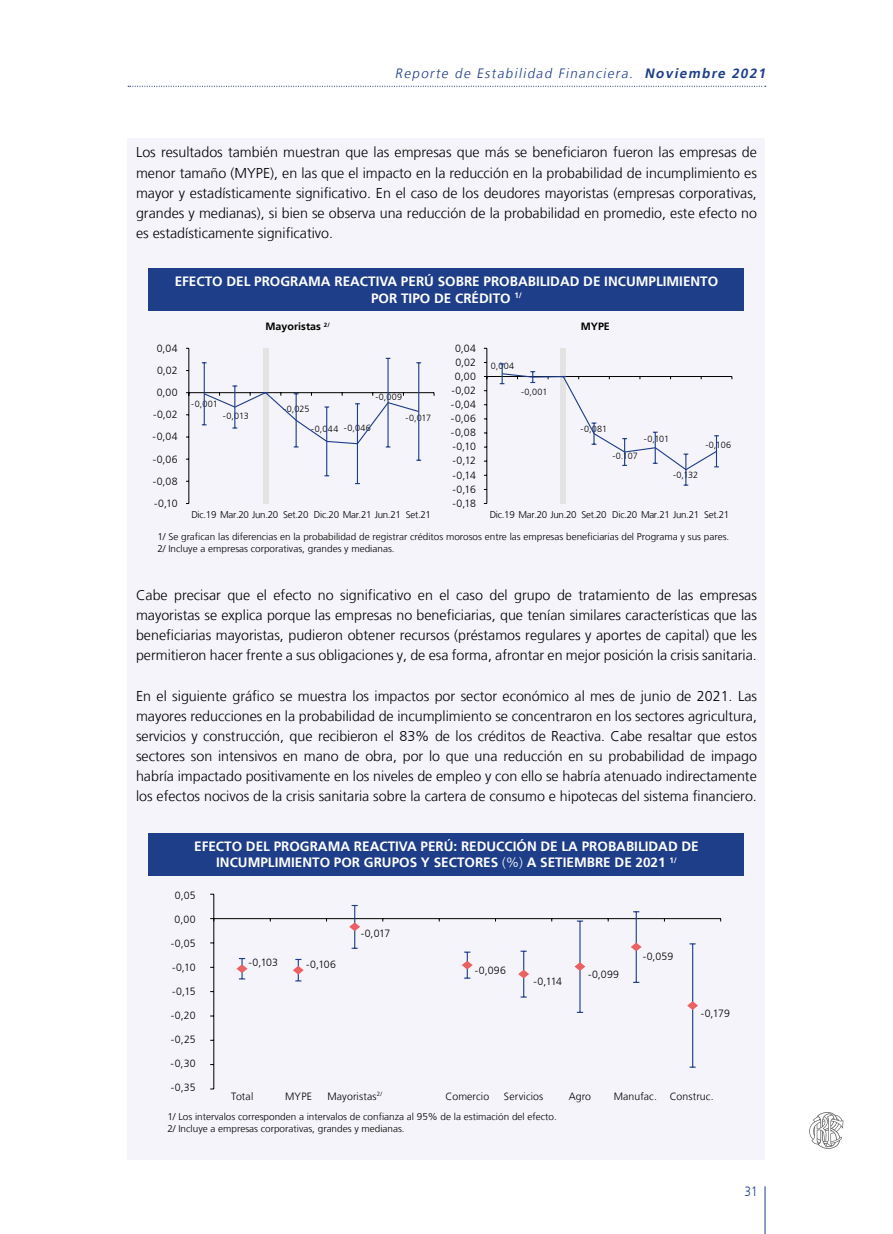
<style>
.page{position:relative;width:893px;height:1234px;background:#fff}
.page>*{position:absolute;margin:0;border:0;box-sizing:border-box;transform-origin:0 0}
.t1{font:300 14.25px/20.1px "Frutiger LT";color:#000;text-align:justify}
.t2{font:700 13.5px/16.2px "Frutiger LT";color:#fff;text-align:center}
.t3{font:italic 300 13.5px "Frutiger LT";color:#1e3e89}
.t4{font:300 13.5px "Frutiger LT";color:#1e3e89;scale:.88 1}
.t5{font:300 10.5px/14.1px "Frutiger LT";letter-spacing:.01em;color:#000;text-align:center}
.t6{font:300 10.5px/22.2px "Frutiger LT";letter-spacing:.03em;color:#000;text-align:center}
.t7{font:700 10.5px "Frutiger LT";color:#000}
.t8{font:300 9.75px/12px "Frutiger LT";color:#000}
.t9{font:300 9.75px "Frutiger LT";letter-spacing:-.03em;color:#000}
.t10{font:300 9px "Frutiger LT";color:#000}
.t11{font:300 6.15px "Frutiger LT";color:#000}
.s1{font-weight:700}
.s2{font-weight:300}
</style>
<div class="page">
<svg style="left:128px;top:86px;width:635px;height:1px"></svg>
<hr style="left:765px;top:1185px;width:1px;height:48px;background:#1e3e89">
<svg style="left:809px;top:1112px;width:34px;height:37px"></svg>
<div style="left:128px;top:138px;width:637px;height:1021px;background:#f4f4fa"></div>
<div style="left:149px;top:268px;width:595px;height:43px;background:#1e3e89"></div>
<div style="left:263px;top:348px;width:5px;height:155px;background:#e3e3e3"></div>
<hr style="left:189px;top:348px;width:1px;height:155px;background:#000">
<hr style="left:189px;top:392px;width:245px;height:1px;background:#000">
<hr style="left:204px;top:363px;width:1px;height:30px;background:#1e3e89">
<hr style="left:326px;top:441px;width:1px;height:34px;background:#1e3e89">
<hr style="left:357px;top:443px;width:1px;height:40px;background:#1e3e89">
<hr style="left:387px;top:358px;width:2px;height:44px;background:#1e3e89">
<hr style="left:418px;top:411px;width:1px;height:49px;background:#1e3e89">
<hr style="left:418px;top:363px;width:1px;height:48px;background:#1e3e89">
<svg style="left:202px;top:385px;width:218px;height:62px"></svg>
<div style="left:561px;top:348px;width:5px;height:155px;background:#e3e3e3"></div>
<hr style="left:487px;top:348px;width:1px;height:155px;background:#000">
<hr style="left:487px;top:376px;width:245px;height:1px;background:#000">
<svg style="left:500px;top:363px;width:219px;height:122px"></svg>
<hr style="left:214px;top:894px;width:1px;height:194px;background:#000">
<hr style="left:214px;top:918px;width:507px;height:1px;background:#000">
<hr style="left:579px;top:966px;width:1px;height:46px;background:#1e3e89">
<hr style="left:579px;top:920px;width:1px;height:46px;background:#1e3e89">
<hr style="left:636px;top:946px;width:1px;height:36px;background:#1e3e89">
<hr style="left:636px;top:911px;width:1px;height:35px;background:#1e3e89">
<hr style="left:692px;top:1005px;width:1px;height:61px;background:#1e3e89">
<hr style="left:692px;top:943px;width:1px;height:62px;background:#1e3e89">
<svg style="left:237px;top:958px;width:10px;height:21px"></svg>
<svg style="left:293px;top:958px;width:11px;height:23px"></svg>
<svg style="left:349px;top:904px;width:11px;height:44px"></svg>
<svg style="left:462px;top:951px;width:11px;height:27px"></svg>
<svg style="left:518px;top:950px;width:11px;height:47px"></svg>
<svg style="left:574px;top:961px;width:11px;height:9px"></svg>
<svg style="left:631px;top:942px;width:11px;height:9px"></svg>
<svg style="left:687px;top:1000px;width:11px;height:9px"></svg>
<div style="left:149px;top:832px;width:595px;height:43px;background:#1e3e89"></div>
<p class="t3" style="left:395px;top:65px;width:375px">Reporte de Estabilidad Financiera. <span class="s1">Noviembre 2021</span></p>
<p class="t1" style="left:136px;top:143px;width:622px">Los resultados también muestran que las empresas que más se beneficiaron fueron las empresas de menor tamaño (MYPE), en las que el impacto en la reducción en la probabilidad de incumplimiento es mayor y estadísticamente significativo. En el caso de los deudores mayoristas (empresas corporativas, grandes y medianas), si bien se observa una reducción de la probabilidad en promedio, este efecto no es estadísticamente significativo.</p>
<p class="t2" style="left:175px;top:274px;width:545px">EFECTO DEL PROGRAMA REACTIVA PERÚ SOBRE PROBABILIDAD DE INCUMPLIMIENTO<br>POR TIPO DE CRÉDITO <sup>1/</sup></p>
<p class="t7" style="left:265px;top:320px;width:66px">Mayoristas <sup>2/</sup></p>
<p class="t7" style="left:581px;top:320px;width:31px">MYPE</p>
<p class="t6" style="left:153px;top:337px;width:27px">0,04<br>0,02<br>0,00 -0,02 -0,04 -0,06 -0,08 -0,10</p>
<p class="t5" style="left:451px;top:341px;width:27px">0,04<br>0,02<br>0,00 -0,02 -0,04 -0,06 -0,08 -0,10 -0,12 -0,14 -0,16 -0,18</p>
<p class="t8" style="left:157px;top:531px;width:573px">1/ Se grafican las diferencias en la probabilidad de registrar créditos morosos entre las empresas beneficiarias del Programa y sus pares.<br>2/ Incluye a empresas corporativas, grandes y medianas.</p>
<p class="t10" style="left:491px;top:360px;width:25px">0,004</p>
<p class="t10" style="left:521px;top:386px;width:28px">-0,001</p>
<p class="t10" style="left:375px;top:392px;width:28px">-0,009</p>
<p class="t10" style="left:191px;top:399px;width:28px">-0,001</p>
<p class="t10" style="left:283px;top:404px;width:28px">-0,025</p>
<p class="t10" style="left:223px;top:410px;width:27px">-0,013</p>
<p class="t10" style="left:405px;top:413px;width:27px">-0,017</p>
<p class="t10" style="left:311px;top:423px;width:61px">-0,044 -0,046</p>
<p class="t10" style="left:581px;top:424px;width:28px">-0,081</p>
<p class="t10" style="left:644px;top:434px;width:27px">-0,101</p>
<p class="t10" style="left:705px;top:440px;width:27px">-0,106</p>
<p class="t10" style="left:612px;top:451px;width:27px">-0.107</p>
<p class="t10" style="left:673px;top:469px;width:27px">-0,132</p>
<p class="t9" style="left:191px;top:509px;width:241px">Dic.19 Mar.20 Jun.20 Set.20 Dic.20 Mar.21 Jun.21 Set.21</p>
<p class="t9" style="left:490px;top:509px;width:241px">Dic.19 Mar.20 Jun.20 Set.20 Dic.20 Mar.21 Jun.21 Set.21</p>
<p class="t1" style="left:136px;top:585px;width:622px">Cabe precisar que el efecto no significativo en el caso del grupo de tratamiento de las empresas mayoristas se explica porque las empresas no beneficiarias, que tenían similares características que las beneficiarias mayoristas, pudieron obtener recursos (préstamos regulares y aportes de capital) que les permitieron hacer frente a sus obligaciones y, de esa forma, afrontar en mejor posición la crisis sanitaria.</p>
<p class="t1" style="left:136px;top:685px;width:622px">En el siguiente gráfico se muestra los impactos por sector económico al mes de junio de 2021. Las mayores reducciones en la probabilidad de incumplimiento se concentraron en los sectores agricultura, servicios y construcción, que recibieron el 83% de los créditos de Reactiva. Cabe resaltar que estos sectores son intensivos en mano de obra, por lo que una reducción en su probabilidad de impago habría impactado positivamente en los niveles de empleo y con ello se habría atenuado indirectamente los efectos nocivos de la crisis sanitaria sobre la cartera de consumo e hipotecas del sistema financiero.</p>
<p class="t2" style="left:194px;top:838px;width:506px">EFECTO DEL PROGRAMA REACTIVA PERÚ: REDUCCIÓN DE LA PROBABILIDAD DE<br>INCUMPLIMIENTO POR GRUPOS Y SECTORES <span class="s2">(%)</span> A SETIEMBRE DE 2021 <sup>1/</sup></p>
<p class="t5" style="left:175px;top:888px;width:22px">0,05</p>
<p class="t5" style="left:175px;top:912px;width:22px">0,00</p>
<p class="t5" style="left:171px;top:936px;width:26px">-0,05</p>
<p class="t5" style="left:172px;top:960px;width:25px">-0,10</p>
<p class="t5" style="left:172px;top:984px;width:25px">-0,15</p>
<p class="t5" style="left:171px;top:1008px;width:26px">-0,20</p>
<p class="t5" style="left:171px;top:1032px;width:26px">-0,25</p>
<p class="t5" style="left:171px;top:1056px;width:26px">-0,30</p>
<p class="t5" style="left:171px;top:1080px;width:26px">-0,35</p>
<p class="t5" style="left:361px;top:925px;width:31px">-0,017</p>
<p class="t5" style="left:643px;top:949px;width:32px">-0,059</p>
<p class="t5" style="left:248px;top:955px;width:31px">-0,103</p>
<p class="t5" style="left:306px;top:957px;width:31px">-0,106</p>
<p class="t5" style="left:475px;top:962px;width:33px">-0,096</p>
<p class="t5" style="left:588px;top:967px;width:32px">-0,099</p>
<p class="t5" style="left:534px;top:974px;width:30px">-0,114</p>
<p class="t5" style="left:701px;top:1006px;width:31px">-0,179</p>
<p class="t5" style="left:285px;top:1089px;width:29px">MYPE</p>
<p class="t11" style="left:377px;top:1090px;width:7px">2/</p>
<p class="t5" style="left:504px;top:1089px;width:41px">Servicios</p>
<p class="t5" style="left:569px;top:1089px;width:24px">Agro</p>
<p class="t5" style="left:614px;top:1089px;width:101px">Manufac. Construc.</p>
<p class="t8" style="left:167px;top:1110px;width:391px">1/ Los intervalos corresponden a intervalos de confianza al 95% de la estimación del efecto.<br>2/ Incluye a empresas corporativas, grandes y medianas.</p>
<p class="t5" style="left:231px;top:1089px;width:24px">Total</p>
<p class="t5" style="left:327px;top:1089px;width:51px">Mayoristas</p>
<p class="t5" style="left:446px;top:1089px;width:45px">Comercio</p>
<p class="t4" style="left:745px;top:1183px;width:16px">31</p>
</div>
